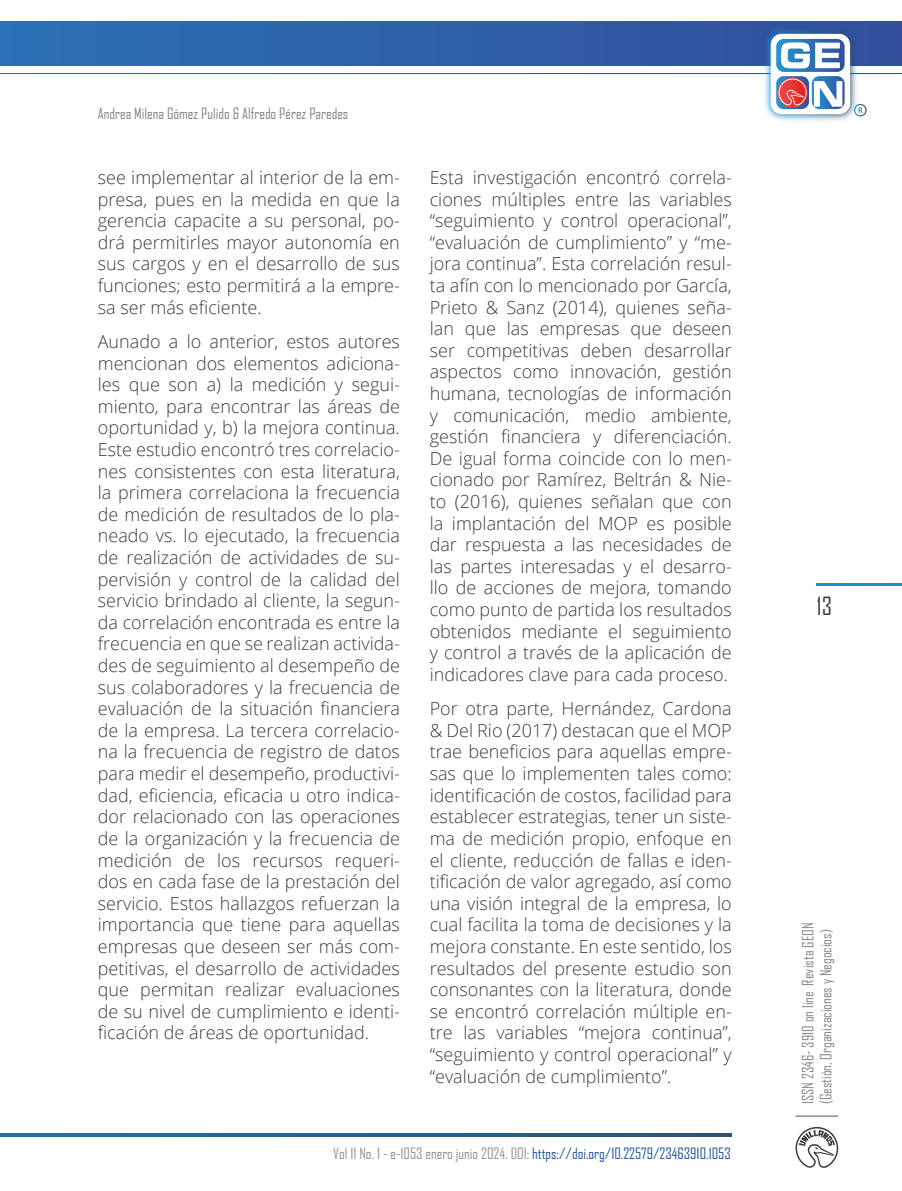
<style>
.page{position:relative;width:902px;height:1191px;background:#fff}
.page>*{position:absolute;margin:0;border:0;box-sizing:border-box;transform-origin:0 0}
.t1{font:24px "Agency FB";color:#3c3c3b}
.t2{font:300 18px/21.6px "Open Sans";color:#3c3c3b;text-align:justify}
.t3{font:15px/18px "Agency FB";color:#878787}
.t4{font:15px "Agency FB";color:#275b9b}
.s1{color:#949494}
</style>
<div class="page">
<div style="left:0;top:22px;width:901px;height:43px;background:linear-gradient(to bottom,#2e63ac,#2e63ac)"></div>
<img style="left:715px;top:21px;width:186px;height:100px">
<div style="left:770px;top:34px;width:80px;height:80px;background:#fefefe;border-radius:11px"></div>
<svg style="left:776px;top:39px;width:68px;height:70px"></svg>
<hr style="left:795px;top:1115px;width:43px;height:1px;background:#575756">
<svg style="left:795px;top:1126px;width:43px;height:42px"></svg>
<svg style="left:0;top:1133px;width:731px;height:4px"></svg>
<hr style="left:816px;top:583px;width:85px;height:2px;background:#1692cf">
<p class="t3" style="left:98px;top:105px;width:252px">Andrea Milena Gómez Pulido &amp; Alfredo Pérez Paredes</p>
<p class="t2" style="left:98px;top:166px;width:303px">see implementar al interior de la em&shy;presa, pues en la medida en que la gerencia capacite a su personal, po&shy;drá permitirles mayor autonomía en sus cargos y en el desarrollo de sus funciones; esto permitirá a la empre&shy;sa ser más eficiente.</p>
<p class="t2" style="left:98px;top:330px;width:303px">Aunado a lo anterior, estos autores mencionan dos elementos adiciona&shy;les que son a) la medición y segui&shy;miento, para encontrar las áreas de oportunidad y, b) la mejora continua.<br>Este estudio encontró tres correlacio&shy;nes consistentes con esta literatura, la primera correlaciona la frecuencia de medición de resultados de lo pla&shy;neado vs. lo ejecutado, la frecuencia de realización de actividades de su&shy;pervisión y control de la calidad del servicio brindado al cliente, la segun&shy;da correlación encontrada es entre la frecuencia en que se realizan activida&shy;des de seguimiento al desempeño de sus colaboradores y la frecuencia de evaluación de la situación financiera de la empresa. La tercera correlacio&shy;na la frecuencia de registro de datos para medir el desempeño, productivi&shy;dad, eficiencia, eficacia u otro indica&shy;dor relacionado con las operaciones de la organización y la frecuencia de medición de los recursos requeri&shy;dos en cada fase de la prestación del servicio. Estos hallazgos refuerzan la importancia que tiene para aquellas empresas que deseen ser más com&shy;petitivas, el desarrollo de actividades que permitan realizar evaluaciones de su nivel de cumplimiento e identi&shy;ficación de áreas de oportunidad.</p>
<p class="t2" style="left:429px;top:166px;width:303px">Esta investigación encontró correla&shy;ciones múltiples entre las variables “seguimiento y control operacional”, “evaluación de cumplimiento” y “me&shy;jora continua”. Esta correlación resul&shy;ta afín con lo mencionado por García, Prieto &amp; Sanz (2014), quienes seña&shy;lan que las empresas que deseen ser competitivas deben desarrollar aspectos como innovación, gestión humana, tecnologías de información y comunicación, medio ambiente, gestión financiera y diferenciación.<br>De igual forma coincide con lo men&shy;cionado por Ramírez, Beltrán &amp; Nie&shy;to (2016), quienes señalan que con la implantación del MOP es posible dar respuesta a las necesidades de las partes interesadas y el desarro&shy;llo de acciones de mejora, tomando como punto de partida los resultados obtenidos mediante el seguimiento y control a través de la aplicación de indicadores clave para cada proceso.</p>
<p class="t2" style="left:429px;top:697px;width:303px">Por otra parte, Hernández, Cardona &amp; Del Rio (2017) destacan que el MOP trae beneficios para aquellas empre&shy;sas que lo implementen tales como: identificación de costos, facilidad para establecer estrategias, tener un siste&shy;ma de medición propio, enfoque en el cliente, reducción de fallas e iden&shy;tificación de valor agregado, así como una visión integral de la empresa, lo cual facilita la toma de decisiones y la mejora constante. En este sentido, los resultados del presente estudio son consonantes con la literatura, donde se encontró correlación múltiple en&shy;tre las variables “mejora continua”, “seguimiento y control operacional” y “evaluación de cumplimiento”.</p>
<p class="t4" style="left:333px;top:1144px;width:399px"><span class="s1">Vol 11 No. 1 - e-1053 enero junio 2024. DOI:</span> https://doi.org/10.22579/23463910.1053</p>
<h1 class="t1" style="left:816px;top:591px;width:16px">13</h1>
<p class="t3" style="left:798px;top:1104px;width:183px;rotate:-90deg">ISSN 2346- 3910 on line Revista GEON (Gestión, Organizaciones y Negocios)</p>
</div>
